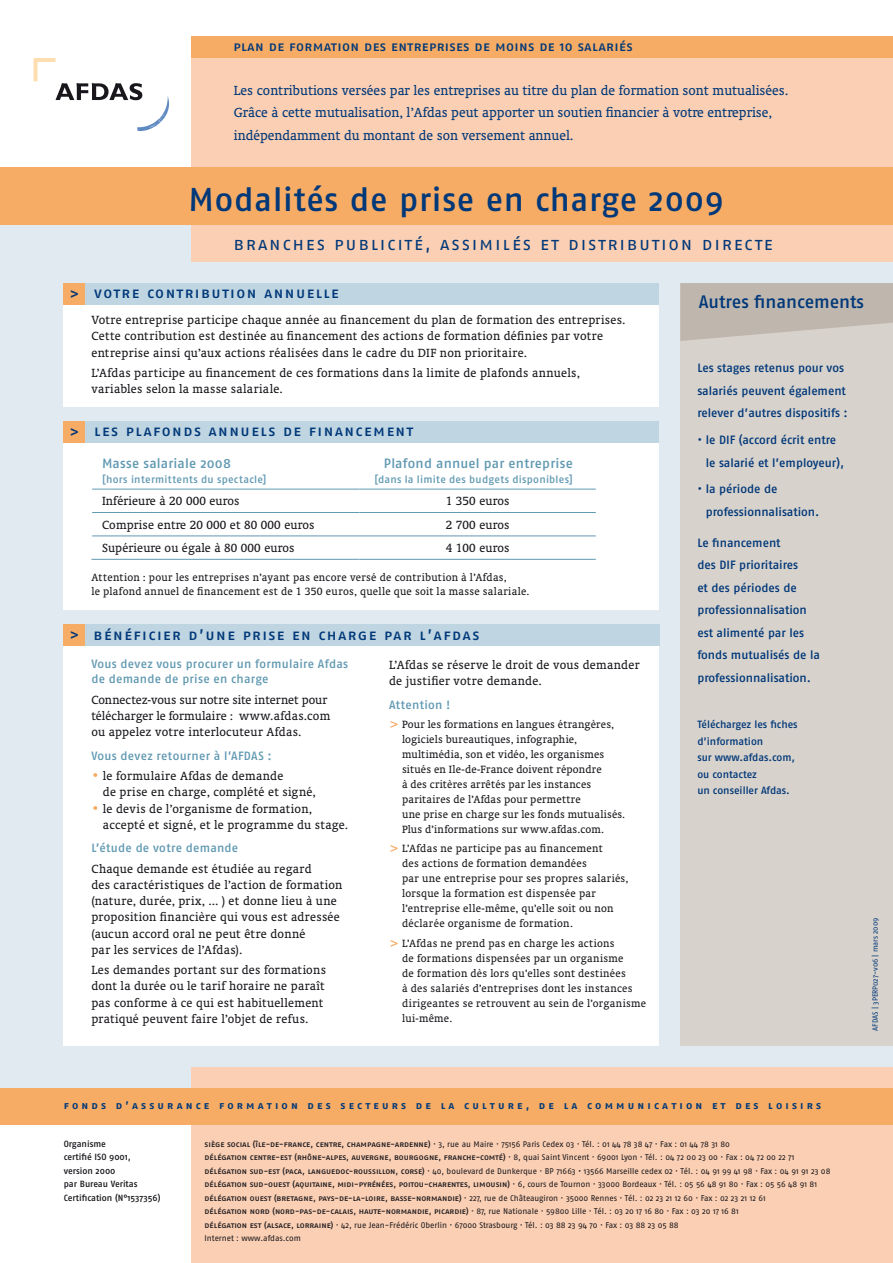
<style>
.page{position:relative;width:893px;height:1263px;background:#fff}
.page>*{position:absolute;margin:0;border:0;box-sizing:border-box;transform-origin:0 0}
.t1{font:33px "Fago No Med";letter-spacing:.025em;color:#003879}
.t2{font:18px "Fago No Regular Lf Caps";letter-spacing:.095em;color:#003879}
.t3{font:18px "Fago No Med";letter-spacing:-.005em;color:#003879}
.t4{font:15px/22.5px "Oranda BT";color:#003879}
.t5{font:15px "Fago No Med Caps";letter-spacing:.09em;color:#003879}
.t6{font:13.5px/16.2px "Oranda BT";letter-spacing:.015em;color:#1a171c}
.t7{font:13.5px "Fago No Med Caps";letter-spacing:.025em;color:#003879}
.t8{font:13.5px "Fago No Med";letter-spacing:.015em;color:#6199b2}
.t9{font:12px/15px "Oranda BT";letter-spacing:.02em;color:#1a171c}
.t10{font:12px/22.5px "Fago No Med";color:#003879}
.t11{font:12px/15px "Fago No Med";letter-spacing:.02em;color:#6199b2}
.t12{font:10.5px/16.5px "Fago No Med";letter-spacing:-.005em;color:#003879}
.t13{font:10.5px "Fago No Bold Caps";letter-spacing:.3em;color:#003879}
.t14{font:10.5px "Fago No Med";letter-spacing:.025em;color:#6199b2}
.t15{font:9px/13.5px "Fago No Med";letter-spacing:-.005em;color:#1a171c}
.t16{font:8.25px/13.5px "Fago No";letter-spacing:-.005em;color:#1a171c}
.t17{font:8.25px "Fago No Med Caps";letter-spacing:-.005em;color:#1a171c}
.t18{font:7.5px "Fago No";color:#003879}
.s1{color:#f6ac64}
.s2{font-weight:700;color:#f6ac64}
.s3{font-family:"Fago No Med Caps"}
.s4{font-family:"Fago No"}
</style>
<div class="page">
<div style="left:0;top:210px;width:893px;height:879px;background:#e0eaf0"></div>
<div style="left:191px;top:36px;width:702px;height:225px;background:#facfb3"></div>
<div style="left:0;top:167px;width:893px;height:58px;background:#f6ac64"></div>
<div style="left:191px;top:36px;width:702px;height:22px;background:#f6ac64"></div>
<div style="left:191px;top:1067px;width:702px;height:196px;background:#facfb3"></div>
<div style="left:0;top:1088px;width:893px;height:37px;background:#f6ac64"></div>
<svg style="left:34px;top:58px;width:135px;height:73px"></svg>
<div style="left:86px;top:283px;width:573px;height:22px;background:#bfd5e1"></div>
<div style="left:64px;top:283px;width:21px;height:22px;background:#f6ac64"></div>
<div style="left:64px;top:305px;width:595px;height:101px;background:#fff"></div>
<div style="left:86px;top:421px;width:573px;height:22px;background:#bfd5e1"></div>
<div style="left:64px;top:421px;width:21px;height:22px;background:#f6ac64"></div>
<div style="left:64px;top:443px;width:595px;height:167px;background:#fff"></div>
<hr style="left:92px;top:489px;width:268px;height:1px;background:#6199b2">
<hr style="left:360px;top:489px;width:236px;height:1px;background:#6199b2">
<hr style="left:92px;top:512px;width:268px;height:1px;background:#6199b2">
<hr style="left:360px;top:512px;width:236px;height:1px;background:#6199b2">
<hr style="left:92px;top:535px;width:268px;height:1px;background:#6199b2">
<hr style="left:360px;top:535px;width:236px;height:1px;background:#6199b2">
<hr style="left:91px;top:559px;width:269px;height:1px;background:#6199b2">
<hr style="left:360px;top:559px;width:236px;height:1px;background:#6199b2">
<div style="left:85px;top:624px;width:574px;height:22px;background:#bfd5e1"></div>
<div style="left:64px;top:624px;width:21px;height:22px;background:#f6ac64"></div>
<div style="left:680px;top:283px;width:213px;height:762px;background:#d8d2cc"></div>
<svg style="left:680px;top:283px;width:213px;height:58px"></svg>
<div style="left:64px;top:646px;width:595px;height:399px;background:#fff"></div>
<p class="t7" style="left:233px;top:38px;width:401px">plan de formation des entreprises de moins de 10 salariés</p>
<p class="t4" style="left:234px;top:78px;width:556px">Les contributions versées par les entreprises au titre du plan de formation sont mutualisées.<br>Grâce à cette mutualisation, l’Afdas peut apporter un soutien financier à votre entreprise, indépendamment du montant de son versement annuel.</p>
<h1 class="t1" style="left:189px;top:180px;width:537px">Modalités de prise en charge 2009</h1>
<h2 class="t2" style="left:233px;top:234px;width:541px">branches publicité, assimilés et distribution directe</h2>
<p class="t5" style="left:70px;top:284px;width:271px">&gt; votre contribution annuelle</p>
<p class="t6" style="left:91px;top:311px;width:535px">Votre entreprise participe chaque année au financement du plan de formation des entreprises.<br>Cette contribution est destinée au financement des actions de formation définies par votre entreprise ainsi qu’aux actions réalisées dans le cadre du DIF non prioritaire.</p>
<p class="t6" style="left:91px;top:365px;width:490px">L’Afdas participe au financement de ces formations dans la limite de plafonds annuels, variables selon la masse salariale.</p>
<p class="t5" style="left:70px;top:422px;width:345px">&gt; les plafonds annuels de financement</p>
<p class="t8" style="left:102px;top:456px;width:130px">Masse salariale 2008</p>
<p class="t14" style="left:102px;top:473px;width:166px">[hors intermittents du spectacle]</p>
<p class="t8" style="left:384px;top:456px;width:190px">Plafond annuel par entreprise</p>
<p class="t14" style="left:374px;top:473px;width:200px">[dans la limite des budgets disponibles]</p>
<p class="t6" style="left:102px;top:493px;width:139px">Inférieure à 20 000 euros</p>
<p class="t6" style="left:446px;top:493px;width:65px">1 350 euros</p>
<p class="t6" style="left:102px;top:516px;width:214px">Comprise entre 20 000 et 80 000 euros</p>
<p class="t6" style="left:446px;top:516px;width:65px">2 700 euros</p>
<p class="t6" style="left:102px;top:540px;width:194px">Supérieure ou égale à 80 000 euros</p>
<p class="t6" style="left:446px;top:540px;width:65px">4 100 euros</p>
<p class="t9" style="left:91px;top:570px;width:439px;line-height:14.4px">Attention : pour les entreprises n’ayant pas encore versé de contribution à l’Afdas,<br>le plafond annuel de financement est de 1 350 euros, quelle que soit la masse salariale.</p>
<p class="t5" style="left:70px;top:627px;width:411px">&gt; bénéficier d’une prise en charge par l’afdas</p>
<p class="t11" style="left:91px;top:656px;width:258px">Vous devez vous procurer un formulaire Afdas de demande de prise en charge</p>
<p class="t6" style="left:91px;top:691px;width:240px">Connectez-vous sur notre site internet pour télécharger le formulaire : www.afdas.com ou appelez votre interlocuteur Afdas.</p>
<p class="t11" style="left:91px;top:748px;width:182px">Vous devez retourner à l’AFDAS :</p>
<p class="t6" style="left:103px;top:768px;width:214px;text-indent:-12px"><span class="s1">•</span> le formulaire Afdas de demande<br>de prise en charge, complété et signé,</p>
<p class="t6" style="left:103px;top:800px;width:247px;text-indent:-12px"><span class="s1">•</span> le devis de l’organisme de formation, accepté et signé, et le programme du stage.</p>
<p class="t11" style="left:91px;top:840px;width:148px">L’étude de votre demande</p>
<p class="t6" style="left:91px;top:860px;width:252px">Chaque demande est étudiée au regard<br>des caractéristiques de l’action de formation (nature, durée, prix, ... ) et donne lieu à une proposition financière qui vous est adressée (aucun accord oral ne peut être donné<br>par les services de l’Afdas).</p>
<p class="t6" style="left:91px;top:962px;width:236px">Les demandes portant sur des formations dont la durée ou le tarif horaire ne paraît pas conforme à ce qui est habituellement pratiqué peuvent faire l’objet de refus.</p>
<p class="t6" style="left:389px;top:656px;width:252px">L’Afdas se réserve le droit de vous demander de justifier votre demande.</p>
<p class="t11" style="left:389px;top:697px;width:63px">Attention !</p>
<p class="t9" style="left:402px;top:717px;width:224px;text-indent:-13px"><span class="s2">&gt;</span> Pour les formations en langues étrangères, logiciels bureautiques, infographie, multimédia, son et vidéo, les organismes situés en Ile-de-France doivent répondre<br>à des critères arrêtés par les instances paritaires de l’Afdas pour permettre<br>une prise en charge sur les fonds mutualisés.<br>Plus d’informations sur www.afdas.com.</p>
<p class="t9" style="left:402px;top:841px;width:228px;text-indent:-13px"><span class="s2">&gt;</span> L’Afdas ne participe pas au financement<br>des actions de formation demandées<br>par une entreprise pour ses propres salariés, lorsque la formation est dispensée par l’entreprise elle-même, qu’elle soit ou non déclarée organisme de formation.</p>
<p class="t9" style="left:402px;top:935px;width:246px;text-indent:-13px"><span class="s2">&gt;</span> L’Afdas ne prend pas en charge les actions<br>de formations dispensées par un organisme<br>de formation dès lors qu’elles sont destinées<br>à des salariés d’entreprises dont les instances dirigeantes se retrouvent au sein de l’organisme lui-même.</p>
<h2 class="t3" style="left:699px;top:292px;width:167px">Autres financements</h2>
<p class="t10" style="left:697px;top:357px;width:152px">Les stages retenus pour vos salariés peuvent également relever d’autres dispositifs :</p>
<p class="t10" style="left:706px;top:428px;width:140px;text-indent:-8px">• le DIF (accord écrit entre le salarié et l’employeur),</p>
<p class="t10" style="left:706px;top:478px;width:115px;text-indent:-8px">• la période de professionnalisation.</p>
<p class="t10" style="left:697px;top:531px;width:124px">Le financement<br>des DIF prioritaires<br>et des périodes de professionnalisation est alimenté par les fonds mutualisés de la professionnalisation.</p>
<p class="t12" style="left:697px;top:716px;width:102px">Téléchargez les fiches d’information<br>sur www.afdas.com, ou contactez<br>un conseiller Afdas.</p>
<p class="t18" style="left:871px;top:1030px;width:115px;rotate:-90deg">AFDAS | 3PERP027-v06 | mars 2009</p>
<p class="t13" style="left:64px;top:1099px;width:759px">fonds d’assurance formation des secteurs de la culture, de la communication et des loisirs</p>
<p class="t15" style="left:64px;top:1136px;width:98px">Organisme<br>certifié ISO 9001, version 2000<br>par Bureau Veritas<br>Certification (N°1537356)</p>
<p class="t16" style="left:205px;top:1137px;width:527px"><span class="s3">siège social (île-de-france, centre, champagne-ardenne)</span> · 3, rue au Maire · 75156 Paris Cedex 03 · Tél. : 01 44 78 38 47 · Fax : 01 44 78 31 80</p>
<p class="t17" style="left:205px;top:1152px;width:591px">délégation centre-est (rhône-alpes, auvergne, bourgogne, franche-comté) <span class="s4">· 8, quai Saint Vincent · 69001 Lyon · Tél. : 04 72 00 23 00 · Fax : 04 72 00 22 71</span></p>
<p class="t16" style="left:205px;top:1164px;width:628px"><span class="s3">délégation sud-est (paca, languedoc-roussillon, corse)</span> · 40, boulevard de Dunkerque · BP 71663 • 13566 Marseille cedex 02 · Tél. : 04 91 99 41 98 · Fax : 04 91 91 23 08</p>
<p class="t17" style="left:205px;top:1179px;width:614px">délégation sud-ouest (aquitaine, midi-pyrénées, poitou-charentes, limousin) <span class="s4">· 6, cours de Tournon · 33000 Bordeaux · Tél. : 05 56 48 91 80 · Fax : 05 56 48 91 81</span></p>
<p class="t16" style="left:205px;top:1191px;width:563px"><span class="s3">délégation ouest (bretagne, pays-de-la-loire, basse-normandie)</span> · 227, rue de Châteaugiron · 35000 Rennes · Tél. : 02 23 21 12 60 · Fax : 02 23 21 12 61</p>
<p class="t17" style="left:205px;top:1206px;width:536px">délégation nord (nord-pas-de-calais, haute-normandie, picardie) <span class="s4">· 87, rue Nationale · 59800 Lille · Tél. : 03 20 17 16 80 · Fax : 03 20 17 16 81</span></p>
<p class="t16" style="left:205px;top:1218px;width:476px"><span class="s3">délégation est (alsace, lorraine)</span> · 42, rue Jean-Frédéric Oberlin · 67000 Strasbourg · Tél. : 03 88 23 94 70 · Fax : 03 88 23 05 88<br>Internet : www.afdas.com</p>
</div>
